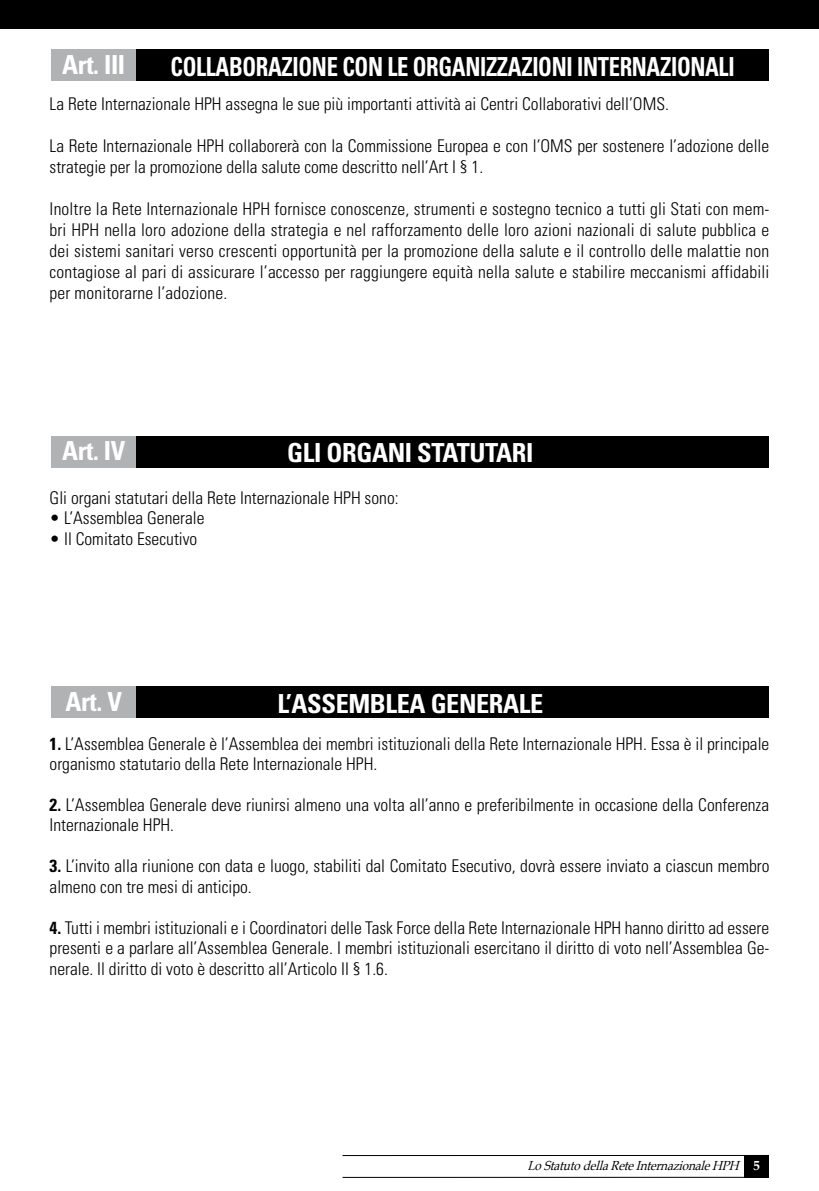
<style>
.page{position:relative;width:819px;height:1191px;background:#fff}
.page>*{position:absolute;margin:0;border:0;box-sizing:border-box;transform-origin:0 0}
.t1{font:700 condensed 26.25px "Univers";letter-spacing:-.015em;color:#fff}
.t2{font:700 condensed 26.25px "Univers";letter-spacing:-.015em;color:#fff;scale:.86 1}
.t3{font:300 condensed 17.5px/21px "Univers";color:#000}
.t4{font:italic 13.12px "Book Antiqua";color:#000;scale:.89 1}
.s1{font-weight:700}
.s2{font-weight:700;font-style:normal;color:#fff}
</style>
<div class="page">
<div style="left:0;top:0;width:819px;height:29px;background:#000"></div>
<div style="left:744px;top:1155px;width:25px;height:22px;background:#000"></div>
<hr style="left:342px;top:1155px;width:427px;height:1px;background:#000">
<hr style="left:342px;top:1176px;width:427px;height:1px;background:#000">
<div style="left:51px;top:50px;width:718px;height:31px;background:#000"></div>
<div style="left:51px;top:50px;width:85px;height:31px;background:#b1b2b4"></div>
<div style="left:51px;top:436px;width:718px;height:31px;background:#000"></div>
<div style="left:51px;top:436px;width:85px;height:31px;background:#b1b2b4"></div>
<div style="left:51px;top:686px;width:718px;height:32px;background:#000"></div>
<div style="left:51px;top:686px;width:85px;height:32px;background:#b1b2b4"></div>
<h1 class="t1" style="left:62px;top:49px;width:49px">Art. III</h1>
<h1 class="t2" style="left:170px;top:50px;width:68px">CO LLABORAZIONE</h1>
<h1 class="t2" style="left:342px;top:50px;width:96px">CON LE ORGANIZZAZIONI</h1>
<h1 class="t2" style="left:577px;top:50px;width:15px">INTERNAZIONA</h1>
<h1 class="t2" style="left:718px;top:50px;width:17px">LI</h1>
<p class="t3" style="left:50px;top:93px;width:620px">La Rete Internazionale HPH assegna le sue più importanti attività ai Centri Collaborativi dell’OMS.</p>
<p class="t3" style="left:50px;top:135px;width:721px">La Rete Internazionale HPH collaborerà con la Commissione Europea e con l’OMS per sostenere l’adozione delle strategie per la promozione della salute come descritto nell’Art I § 1.</p>
<p class="t3" style="left:50px;top:198px;width:721px;text-align:justify">Inoltre la Rete Internazionale HPH fornisce conoscenze, strumenti e sostegno tecnico a tutti gli Stati con mem&shy;bri HPH nella loro adozione della strategia e nel rafforzamento delle loro azioni nazionali di salute pubblica e dei sistemi sanitari verso crescenti opportunità per la promozione della salute e il controllo delle malattie non contagiose al pari di assicurare l’accesso per raggiungere equità nella salute e stabilire meccanismi affidabili per monitorarne l’adozione.</p>
<h1 class="t1" style="left:62px;top:434px;width:53px">Art. IV</h1>
<h1 class="t1" style="left:287px;top:436px;width:54px">GLI ORGANI</h1>
<h1 class="t1" style="left:417px;top:436px;width:14px">STATUTARI</h1>
<p class="t3" style="left:50px;top:487px;width:350px">Gli organi statutari della Rete Internazionale HPH sono:</p>
<p class="t3" style="left:50px;top:507px;width:156px">• L’Assemblea Generale</p>
<p class="t3" style="left:50px;top:528px;width:149px">• Il Comitato Esecutivo</p>
<h1 class="t1" style="left:66px;top:685px;width:58px">Art. V</h1>
<h1 class="t1" style="left:277px;top:687px;width:30px">L’ASSE</h1>
<h1 class="t1" style="left:348px;top:687px;width:98px">MBLEA GENERA</h1>
<h1 class="t1" style="left:518px;top:687px;width:23px">LE</h1>
<p class="t3" style="left:50px;top:733px;width:721px;line-height:20.5px"><span class="s1">1.</span> L’Assemblea Generale è l’Assemblea dei membri istituzionali della Rete Internazionale HPH. Essa è il principale organismo statutario della Rete Internazionale HPH.</p>
<p class="t3" style="left:50px;top:794px;width:721px;line-height:20.5px"><span class="s1">2.</span> L’Assemblea Generale deve riunirsi almeno una volta all’anno e preferibilmente in occasione della Conferenza<br>Internazionale HPH.</p>
<p class="t3" style="left:50px;top:856px;width:721px;line-height:20.5px"><span class="s1">3.</span> L’invito alla riunione con data e luogo, stabiliti dal Comitato Esecutivo, dovrà essere inviato a ciascun membro almeno con tre mesi di anticipo.</p>
<p class="t3" style="left:50px;top:917px;width:721px;line-height:20.5px;text-align:justify"><span class="s1">4.</span> Tutti i membri istituzionali e i Coordinatori delle Task Force della Rete Internazionale HPH hanno diritto ad essere presenti e a parlare all’Assemblea Generale. I membri istituzionali esercitano il diritto di voto nell’Assemblea Ge&shy;nerale. Il diritto di voto è descritto all’Articolo II § 1.6.</p>
<p class="t4" style="left:527px;top:1157px;width:263px">LoStatutodellaReteInternazionalehph <span class="s2">5</span></p>
</div>
